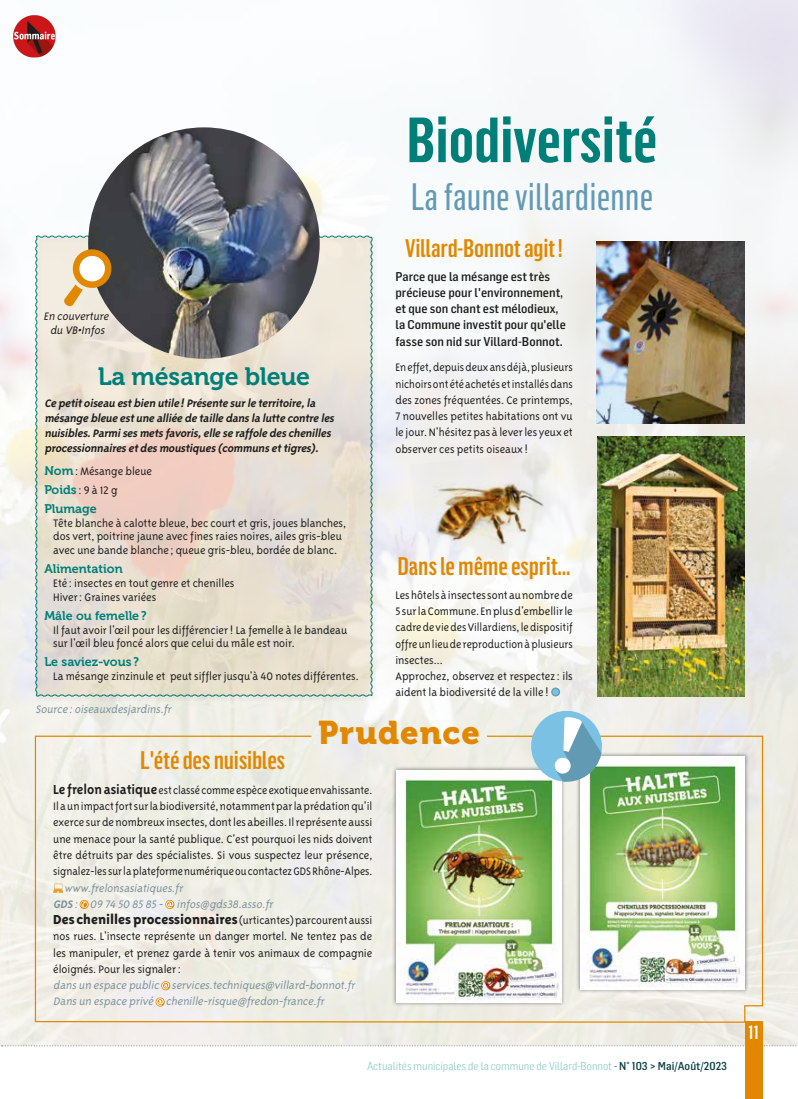
<style>
.page{position:relative;width:798px;height:1099px;background:#fff}
.page>*{position:absolute;margin:0;border:0;box-sizing:border-box;transform-origin:0 0}
.t1{font:600 62.5px "Flama Condensed";color:#007f79}
.t2{font:37.5px "Flama Condensed Basic";color:#629ab4}
.t3{font:32.62px "Museo 900";letter-spacing:.03em;color:#e18800}
.t4{font:500 25px "Flama Condensed";letter-spacing:-.01em;color:#e18800}
.t5{font:25px "Museo 700";letter-spacing:-.01em;color:#007f79}
.t6{font:500 18.75px "Flama Condensed";color:#fff}
.t7{font:800 15px "Triplex Sans OT";color:#1d1d1b}
.t8{font:300 12.5px/16.2px "Triplex Sans OT";color:#1d1d1b}
.t9{font:300 12.5px/16.2px "Triplex Sans OT";color:#1d1d1b;text-align:justify;scale:.96 1}
.t10{font:italic 700 12.5px/15px "Triplex Sans OT";color:#1d1d1b}
.t11{font:italic 300 12.5px/16.2px "Triplex Sans OT";color:#7c909b}
.t12{font:500 12.5px/16.2px "Flama Semicondensed";color:#1d1d1b}
.t13{font:12.5px "Museo 700";color:#007f79}
.t14{font:italic 300 12.5px/14px "Triplex Sans OT";color:#1d1d1b;text-align:center}
.t15{font:300 11.25px "Flama Semicondensed";color:#7dc7be}
.s1{font-family:"Museo 700";font-weight:400;color:#007f79}
.s2{font-weight:700;font-size:15px}
.s3{font-weight:700}
.s4{font-weight:300;font-size:12.5px}
.s5{color:#1d1d1b}
.s6{font-weight:500;color:#0e4140}
</style>
<div class="page">
<svg style="left:2px;top:1045px;width:796px;height:1px"></svg>
<img style="left:0;top:0;width:797px;height:1045px">
<div style="left:551px;top:688px;width:8px;height:7px;background:#7ac1e3;border-radius:50%"></div>
<div style="left:551px;top:687px;width:9px;height:9px;border:1px solid #629ab4;border-radius:50%"></div>
<div style="left:744px;top:1021px;width:18px;height:77px;background:#e18800"></div>
<svg style="left:34px;top:735px;width:729px;height:288px;background:#eeece3"></svg>
<svg style="left:53px;top:883px;width:10px;height:9px"></svg>
<svg style="left:80px;top:900px;width:8px;height:8px"></svg>
<svg style="left:165px;top:899px;width:9px;height:10px"></svg>
<svg style="left:166px;top:900px;width:7px;height:8px"></svg>
<svg style="left:161px;top:981px;width:9px;height:9px"></svg>
<svg style="left:162px;top:982px;width:7px;height:7px"></svg>
<svg style="left:155px;top:997px;width:10px;height:9px"></svg>
<svg style="left:156px;top:998px;width:7px;height:7px"></svg>
<div style="left:575px;top:752px;width:174px;height:241px;background:#1d1d1b;opacity:.5"></div>
<img style="left:580px;top:756px;width:164px;height:233px">
<div style="left:392px;top:765px;width:173px;height:242px;background:#1d1d1b;opacity:.5"></div>
<img style="left:396px;top:770px;width:164px;height:232px">
<svg style="left:527px;top:707px;width:78px;height:78px"></svg>
<img style="left:410px;top:451px;width:155px;height:117px">
<img style="left:596px;top:241px;width:148px;height:182px">
<img style="left:596px;top:436px;width:148px;height:260px">
<div style="left:34px;top:235px;width:344px;height:467px;background:#1d1d1b;opacity:.25"></div>
<svg style="left:35px;top:235px;width:338px;height:462px;background:#e6ddcf"></svg>
<img style="left:88px;top:127px;width:231px;height:232px;border-radius:116px">
<svg style="left:62px;top:249px;width:50px;height:60px"></svg>
<img style="left:13px;top:15px;width:43px;height:43px">
<h1 class="t1" style="left:406px;top:100px;width:252px">Biodiversité</h1>
<p class="t14" style="left:43px;top:309px;width:69px">En couverture du VB•Infos</p>
<h3 class="t5" style="left:98px;top:362px;width:214px">La mésange bleue</h3>
<p class="t10" style="left:44px;top:395px;width:293px">Ce petitoiseau estbien utile!Présente surle territoire,la mésange bleue estune alliée de taille dansla lutte contre les nuisibles.Parmisesmetsfavoris,elle se raffole deschenilles processionnairesetdesmoustiques(communsettigres).</p>
<p class="t8" style="left:44px;top:461px;width:109px;line-height:19px"><span class="s1">Nom</span>: Mésange bleue<br><span class="s1">Poids</span> : 9 à 12 g</p>
<p class="t13" style="left:44px;top:501px;width:54px">Plumage</p>
<p class="t8" style="left:53px;top:516px;width:294px;line-height:13.8px">Tête blanche à calotte bleue, bec court et gris, joues blanches, dos vert, poitrine jaune avec fines raies noires, ailes gris-bleu avec une bande blanche ; queue gris-bleu, bordée de blanc.</p>
<p class="t13" style="left:44px;top:562px;width:80px">Alimentation</p>
<p class="t8" style="left:53px;top:576px;width:182px;line-height:13.8px">Eté : insectes en tout genre et chenilles<br>Hiver: Graines variées</p>
<p class="t13" style="left:44px;top:608px;width:104px">Mâle ou femelle?</p>
<p class="t8" style="left:53px;top:623px;width:295px;line-height:13.8px">Il faut avoir l'œil pour les différencier! La femelle à le bandeau sur l'œil bleu foncé alors que celui du mâle est noir.</p>
<p class="t13" style="left:44px;top:655px;width:96px">Le saviez-vous ?</p>
<p class="t8" style="left:53px;top:668px;width:307px">La mésange zinzinule et peut siffler jusqu'à 40 notes différentes.</p>
<p class="t11" style="left:35px;top:700px;width:139px">Source :oiseauxdesjardins.fr</p>
<h2 class="t2" style="left:410px;top:174px;width:244px">La faune villardienne</h2>
<h3 class="t4" style="left:405px;top:232px;width:159px">Villard-Bonnot agit!</h3>
<p class="t12" style="left:395px;top:267px;width:172px">Parce que la mésange est très précieuse pour l'environnement, et que son chant est mélodieux, la Commune investit pour qu'elle fasse son nid sur Villard-Bonnot.</p>
<p class="t9" style="left:395px;top:359px;width:186px">En effet, depuis deux ans déjà, plusieurs nichoirs ont été achetés et installés dans des zones fréquentées. Ce printemps, 7 nouvelles petites habitations ont vu le jour. N'hésitez pas à lever les yeux et observer ces petits oiseaux !</p>
<h3 class="t4" style="left:397px;top:550px;width:174px">Dans le même esprit…</h3>
<p class="t8" style="left:395px;top:587px;width:179px">Les hôtels à insectes sont au nombre de 5 sur la Commune. En plus d'embellir le cadre de vie des Villardiens, le dispositif offre un lieu de reproduction à plusieurs insectes…<br>Approchez, observez et respectez: ils aident la biodiversité de la ville !</p>
<h3 class="t3" style="left:318px;top:714px;width:163px">Prudence</h3>
<p class="t9" style="left:53px;top:782px;width:334px"><span class="s2">Le frelon asiatique</span> est classé comme espèce exotique envahissante.<br>Il a un impact fort sur la biodiversité, notamment par la prédation qu'il exerce sur de nombreux insectes, dont les abeilles. Il représente aussi une menace pour la santé publique. C'est pourquoi les nids doivent être détruits par des spécialistes. Si vous suspectez leur présence, signalez-les sur la plateforme numérique ou contactez GDS Rhône-Alpes.</p>
<p class="t11" style="left:53px;top:879px;width:223px;text-indent:11px">www.frelonsasiatiques.fr<br><span class="s3">GDS</span> : 09 74 50 85 85 - infos@gds38.asso.fr</p>
<p class="t7" style="left:53px;top:911px;width:320px">Des chenilles processionnaires <span class="s4">(urticantes) parcourent aussi</span></p>
<p class="t8" style="left:53px;top:928px;width:320px;text-align:justify">nos rues. L'insecte représente un danger mortel. Ne tentez pas de les manipuler, et prenez garde à tenir vos animaux de compagnie éloignés. Pour les signaler:</p>
<p class="t11" style="left:53px;top:977px;width:305px">dans un espace public services.techniques@villard-bonnot.fr<br>Dans un espace privé chenille-risque@fredon-france.fr</p>
<h3 class="t4" style="left:140px;top:744px;width:146px">L'été des nuisibles</h3>
<p class="t15" style="left:367px;top:1059px;width:361px">Actualités municipales de la commune de Villard-Bonnot <span class="s5">-</span> <span class="s6">N° 103 &gt; Mai/Août/2023</span></p>
<h3 class="t6" style="left:748px;top:1020px;width:12px">11</h3>
</div>
